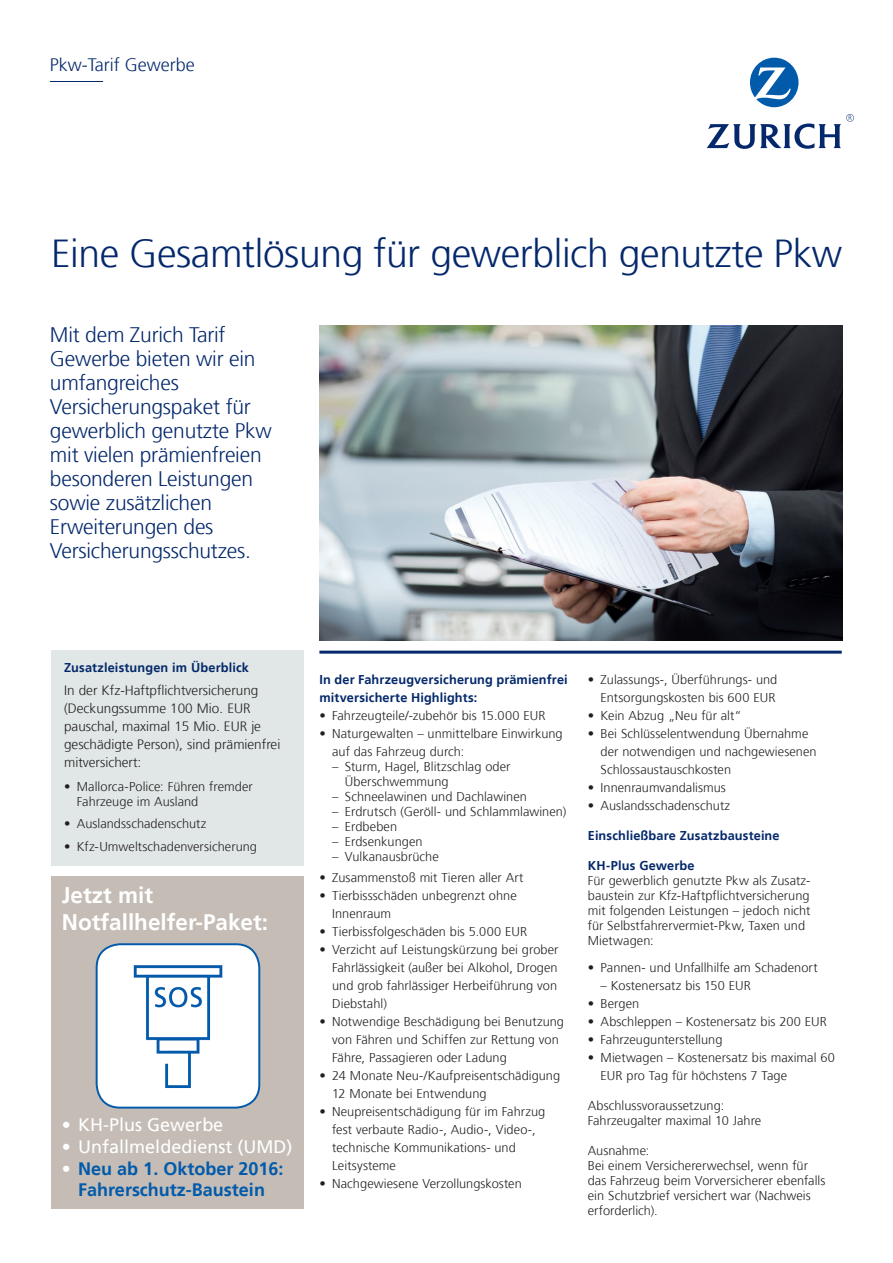
<style>
.page{position:relative;width:893px;height:1263px;background:#fff}
.page>*{position:absolute;margin:0;border:0;box-sizing:border-box;transform-origin:0 0}
.t1{font:300 39px "Frutiger";letter-spacing:-.01em;color:#04286b}
.t2{font:700 22.5px/27px "Frutiger";color:#fff}
.t3{font:300 21px/24px "Frutiger";letter-spacing:-.01em;color:#04286b}
.t4{font:700 18px/21.6px "Frutiger";color:#015aaa;text-align:center}
.t5{font:18px "Frutiger";color:#fff}
.t6{font:300 18px "Frutiger";color:#04286b}
.t7{font:300 13.5px/18px "Frutiger";color:#231f20}
.t8{font:300 12.75px/18px "Frutiger";letter-spacing:.005em;color:#231f20}
.t9{font:700 12.75px/18px "Frutiger";letter-spacing:.01em;color:#04286b}
.s1{font-weight:400;color:#fff}
</style>
<div class="page">
<hr style="left:319px;top:651px;width:523px;height:3px;background:#04286b">
<hr style="left:50px;top:81px;width:53px;height:1px;background:#04286b">
<svg style="left:750px;top:58px;width:48px;height:49px"></svg>
<svg style="left:707px;top:114px;width:147px;height:35px"></svg>
<img style="left:319px;top:326px;width:523px;height:314px">
<div style="left:51px;top:651px;width:253px;height:215px;background:#e0e7e6"></div>
<div style="left:51px;top:876px;width:253px;height:332px;background:#c4bcb5"></div>
<img style="left:97px;top:944px;width:162px;height:163px">
<div style="left:96px;top:943px;width:164px;height:165px;border:2px solid #015aaa;border-radius:23px"></div>
<h3 class="t6" style="left:50px;top:55px;width:146px">Pkw-Tarif Gewerbe</h3>
<h1 class="t1" style="left:51px;top:232px;width:793px">Eine Gesamtlösung für gewerblich genutzte Pkw</h1>
<h3 class="t3" style="left:50px;top:323px;width:223px">Mit dem Zurich Tarif<br>Gewerbe bieten wir ein umfangreiches<br>Versicherungspaket für gewerblich genutzte Pkw mit vielen prämienfreien besonderen Leistungen sowie zusätzlichen<br>Erweiterungen des<br>Versicherungsschutzes.</h3>
<p class="t9" style="left:64px;top:659px;width:186px">Zusatzleistungen im Überblick</p>
<p class="t7" style="left:64px;top:681px;width:218px">In der Kfz-Haftpflichtversicherung (Deckungssumme 100 Mio. EUR pauschal, maximal 15 Mio. EUR je geschädigte Person), sind prämienfrei mitversichert:</p>
<p class="t8" style="left:77px;top:779px;width:177px;line-height:15px;text-indent:-13px">• Mallorca-Police: Führen fremder<br>Fahrzeuge im Ausland</p>
<p class="t8" style="left:64px;top:815px;width:144px">• Auslandsschadenschutz</p>
<p class="t8" style="left:64px;top:837px;width:194px">• Kfz-Umweltschadenversicherung</p>
<h2 class="t2" style="left:62px;top:881px;width:208px">Jetzt mit<br>Notfallhelfer-Paket:</h2>
<h3 class="t5" style="left:62px;top:1114px;width:163px">• KH-Plus Gewerbe</h3>
<h3 class="t5" style="left:62px;top:1136px;width:232px">• Unfallmeldedienst (UMD)</h3>
<h3 class="t4" style="left:62px;top:1158px;width:223px"><span class="s1">•</span> Neu ab 1. Oktober 2016:<br>Fahrerschutz-Baustein</h3>
<p class="t9" style="left:319px;top:671px;width:250px">In der Fahrzeugversicherung prämienfrei mitversicherte Highlights:</p>
<p class="t8" style="left:319px;top:707px;width:228px">• Fahrzeugteile/-zubehör bis 15.000 EUR</p>
<p class="t8" style="left:332px;top:725px;width:232px;text-indent:-13px">• Naturgewalten – unmittelbare Einwirkung auf das Fahrzeug durch:</p>
<p class="t8" style="left:345px;top:759px;width:167px;line-height:15px;text-indent:-13px">– Sturm, Hagel, Blitzschlag oder<br>Überschwemmung</p>
<p class="t8" style="left:332px;top:788px;width:196px">– Schneelawinen und Dachlawinen</p>
<p class="t8" style="left:332px;top:803px;width:236px">– Erdrutsch (Geröll- und Schlammlawinen)</p>
<p class="t8" style="left:332px;top:818px;width:66px">– Erdbeben</p>
<p class="t8" style="left:332px;top:833px;width:92px">– Erdsenkungen</p>
<p class="t8" style="left:332px;top:848px;width:108px">– Vulkanausbrüche</p>
<p class="t8" style="left:319px;top:869px;width:206px">• Zusammenstoß mit Tieren aller Art</p>
<p class="t8" style="left:332px;top:887px;width:186px;text-indent:-13px">• Tierbissschäden unbegrenzt ohne<br>Innenraum</p>
<p class="t8" style="left:319px;top:923px;width:209px">• Tierbissfolgeschäden bis 5.000 EUR</p>
<p class="t8" style="left:332px;top:941px;width:228px;text-align:justify;text-indent:-13px">• Verzicht auf Leistungskürzung bei grober Fahrlässigkeit (außer bei Alkohol, Drogen und grob fahrlässiger Herbeiführung von Diebstahl)</p>
<p class="t8" style="left:332px;top:1013px;width:233px;text-indent:-13px">• Notwendige Beschädigung bei Benutzung von Fähren und Schiffen zur Rettung von<br>Fähre, Passagieren oder Ladung</p>
<p class="t8" style="left:332px;top:1067px;width:230px;text-indent:-13px">• 24 Monate Neu-/Kaufpreisentschädigung<br>12 Monate bei Entwendung</p>
<p class="t8" style="left:332px;top:1103px;width:215px;text-indent:-13px">• Neupreisentschädigung für im Fahrzug fest verbaute Radio-, Audio-, Video-, technische Kommunikations- und<br>Leitsysteme</p>
<p class="t8" style="left:319px;top:1175px;width:204px">• Nachgewiesene Verzollungskosten</p>
<p class="t8" style="left:588px;top:671px;width:191px;text-align:right">• Zulassungs-, Überführungs- und<br>Entsorgungskosten bis 600 EUR</p>
<p class="t8" style="left:588px;top:707px;width:155px">• Kein Abzug „Neu für alt“</p>
<p class="t8" style="left:601px;top:725px;width:218px;text-indent:-13px">• Bei Schlüsselentwendung Übernahme der notwendigen und nachgewiesenen<br>Schlossaustauschkosten</p>
<p class="t8" style="left:588px;top:779px;width:139px">• Innenraumvandalismus</p>
<p class="t8" style="left:588px;top:797px;width:144px">• Auslandsschadenschutz</p>
<p class="t9" style="left:588px;top:827px;width:193px">Einschließbare Zusatzbausteine</p>
<p class="t9" style="left:588px;top:857px;width:108px">KH-Plus Gewerbe</p>
<p class="t8" style="left:588px;top:873px;width:224px;line-height:15px">Für gewerblich genutzte Pkw als Zusatz&shy;baustein zur Kfz-Haftpflichtversicherung mit folgenden Leistungen – jedoch nicht für Selbstfahrervermiet-Pkw, Taxen und Mietwagen:</p>
<p class="t8" style="left:588px;top:959px;width:231px">• Pannen- und Unfallhilfe am Schadenort</p>
<p class="t8" style="left:601px;top:977px;width:152px">– Kostenersatz bis 150 EUR</p>
<p class="t8" style="left:588px;top:995px;width:53px">• Bergen</p>
<p class="t8" style="left:588px;top:1013px;width:241px">• Abschleppen – Kostenersatz bis 200 EUR</p>
<p class="t8" style="left:588px;top:1031px;width:136px">• Fahrzeugunterstellung</p>
<p class="t8" style="left:601px;top:1049px;width:236px;text-indent:-13px">• Mietwagen – Kostenersatz bis maximal 60<br>EUR pro Tag für höchstens 7 Tage</p>
<p class="t8" style="left:588px;top:1098px;width:175px;line-height:15px">Abschlussvoraussetzung:<br>Fahrzeugalter maximal 10 Jahre</p>
<p class="t8" style="left:588px;top:1143px;width:239px;line-height:15px">Ausnahme:<br>Bei einem Versichererwechsel, wenn für das Fahrzeug beim Vorversicherer ebenfalls ein Schutzbrief versichert war (Nachweis erforderlich).</p>
</div>
